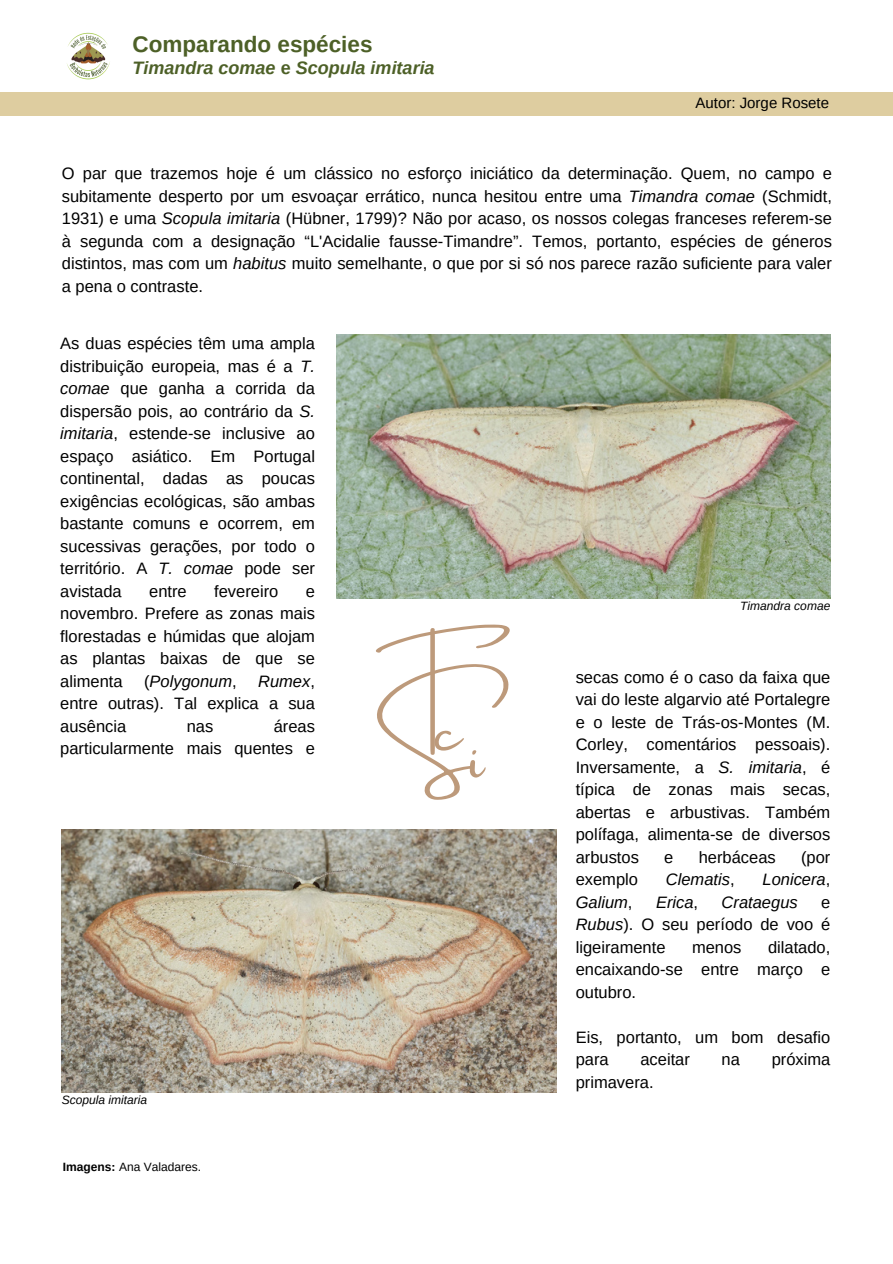
<style>
.page{position:relative;width:893px;height:1264px;background:#fff}
.page>*{position:absolute;margin:0;border:0;box-sizing:border-box;transform-origin:0 0}
.t1{font:60px "Amsterdam One";color:#bd9a7b}
.t2{font:700 22.5px "Arimo";color:#4d6027}
.t3{font:italic 700 18px "Arimo";color:#4d6027}
.t4{font:16.5px/22.5px "Arimo";color:#000;text-align:justify}
.t5{font:italic 16.5px "Arimo";color:#000}
.t6{font:15px "Arimo";color:#000}
.t7{font:italic 12px "Arimo";color:#000}
.t8{font:12px "Arimo";color:#000}
.s1{font-style:normal}
.s2{font-style:italic}
.s3{font-weight:700}
</style>
<div class="page">
<div style="left:0;top:92px;width:892px;height:23px;background:#decda0"></div>
<img style="left:62px;top:829px;width:494px;height:263px">
<img style="left:336px;top:335px;width:494px;height:263px">
<img style="left:67px;top:32px;width:43px;height:48px">
<p class="t2" style="left:132px;top:32px;width:241px">Comparando espécies</p>
<p class="t3" style="left:132px;top:57px;width:303px">Timandra comae <span class="s1">e</span> Scopula imitaria</p>
<p class="t6" style="left:695px;top:95px;width:135px">Autor: Jorge Rosete</p>
<p class="t4" style="left:62px;top:162px;width:771px">O par que trazemos hoje é um clássico no esforço iniciático da determinação. Quem, no campo e subitamente desperto por um esvoaçar errático, nunca hesitou entre uma <span class="s2">Timandra comae</span> (Schmidt, 1931) e uma <span class="s2">Scopula imitaria</span> (Hübner, 1799)? Não por acaso, os nossos colegas franceses referem-se à segunda com a designação “L'Acidalie fausse-Timandre”. Temos, portanto, espécies de géneros distintos, mas com um <span class="s2">habitus</span> muito semelhante, o que por si só nos parece razão suficiente para valer a pena o contraste.</p>
<p class="t4" style="left:60px;top:332px;width:256px">As duas espécies têm uma ampla distribuição europeia, mas é a <span class="s2">T. comae</span> que ganha a corrida da dispersão pois, ao contrário da <span class="s2">S. imitaria</span>, estende-se inclusive ao espaço asiático. Em Portugal continental, dadas as poucas exigências ecológicas, são ambas bastante comuns e ocorrem, em sucessivas gerações, por todo o território. A <span class="s2">T. comae</span> pode ser avistada</p>
<p class="t4" style="left:149px;top:579px;width:39px">entre</p>
<p class="t4" style="left:214px;top:579px;width:66px">fevereiro</p>
<p class="t4" style="left:60px;top:579px;width:256px;text-indent:245px">e novembro. Prefere as zonas mais florestadas e húmidas que alojam as plantas baixas de que se alimenta</p>
<p class="t5" style="left:144px;top:671px;width:94px"><span class="s1">(</span>Polygonum<span class="s1">,</span></p>
<p class="t4" style="left:60px;top:669px;width:256px;text-indent:198px"><span class="s2">Rumex</span>, entre outras). Tal explica a sua ausência</p>
<p class="t4" style="left:60px;top:714px;width:256px;text-align:right">áreas<br>particularmente mais quentes e</p>
<p class="t4" style="left:187px;top:714px;width:28px">nas</p>
<p class="t1" style="left:375px;top:668px;width:136px">T</p>
<p class="t1" style="left:375px;top:726px;width:137px">S</p>
<p class="t1" style="left:435px;top:697px;width:28px">c</p>
<p class="t1" style="left:469px;top:726px;width:16px">i</p>
<p class="t7" style="left:62px;top:1093px;width:87px">Scopula imitaria</p>
<p class="t8" style="left:63px;top:1160px;width:140px"><span class="s3">Imagens:</span> Ana Valadares.</p>
<p class="t7" style="left:740px;top:599px;width:92px">Timandra comae</p>
<p class="t4" style="left:575px;top:665px;width:256px">secas como é o caso da faixa que vai do leste algarvio até Portalegre e o leste de Trás-os-Montes (M.<br>Corley, comentários pessoais).<br>Inversamente, a <span class="s2">S. imitaria</span>, é típica de zonas mais secas, abertas e arbustivas. Também polífaga, alimenta-se de diversos arbustos</p>
<p class="t4" style="left:664px;top:845px;width:11px">e</p>
<p class="t4" style="left:698px;top:845px;width:79px">herbáceas</p>
<p class="t4" style="left:801px;top:845px;width:31px">(por</p>
<p class="t4" style="left:575px;top:868px;width:64px">exemplo</p>
<p class="t5" style="left:665px;top:870px;width:70px">Clematis<span class="s1">,</span></p>
<p class="t5" style="left:762px;top:870px;width:69px">Lonicera<span class="s1">,</span></p>
<p class="t5" style="left:575px;top:893px;width:58px">Galium<span class="s1">,</span></p>
<p class="t5" style="left:656px;top:893px;width:44px">Erica<span class="s1">,</span></p>
<p class="t5" style="left:721px;top:893px;width:78px">Crataegus</p>
<p class="t4" style="left:575px;top:890px;width:256px;text-indent:245px">e <span class="s2">Rubus</span>). O seu período de voo é ligeiramente</p>
<p class="t4" style="left:575px;top:935px;width:256px;text-indent:192px">dilatado, encaixando-se entre março e outubro.</p>
<p class="t4" style="left:575px;top:1025px;width:256px">Eis, portanto, um bom desafio para</p>
<p class="t4" style="left:692px;top:935px;width:51px">menos</p>
<p class="t4" style="left:640px;top:1048px;width:51px">aceitar</p>
<p class="t4" style="left:721px;top:1048px;width:20px">na</p>
<p class="t4" style="left:771px;top:1048px;width:60px">próxima</p>
<p class="t4" style="left:575px;top:1070px;width:79px">primavera.</p>
</div>
